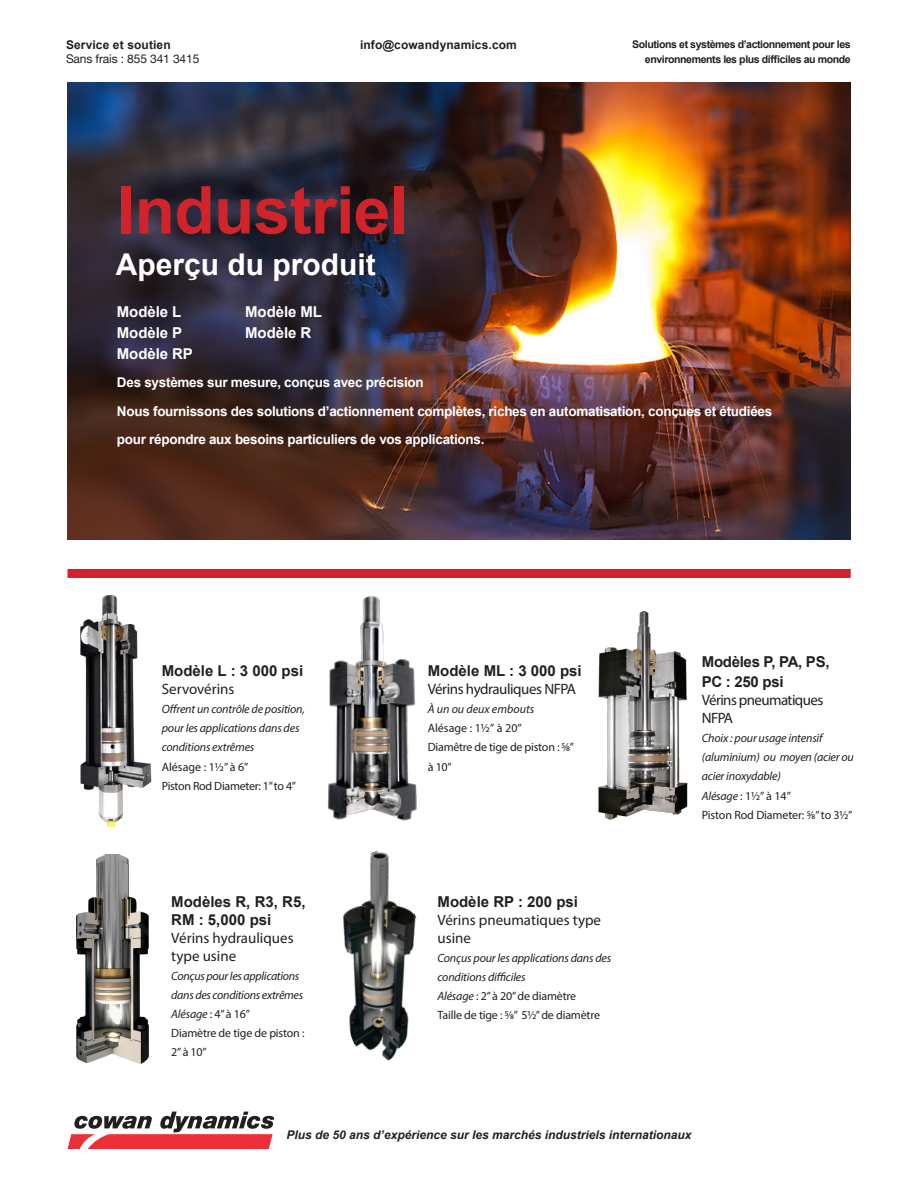
<style>
.page{position:relative;width:918px;height:1188px;background:#fff}
.page>*{position:absolute;margin:0;border:0;box-sizing:border-box;transform-origin:0 0}
.t1{font:700 66px "Arial";letter-spacing:-.01em;color:#d1232a}
.t2{font:700 30px "Arial";color:#fff}
.t3{font:15px/18px "Myriad Pro";letter-spacing:-.005em;color:#231f20}
.t4{font:700 15px/18px "Arial";color:#231f20}
.t5{font:700 15px "Arial";letter-spacing:-.005em;color:#fff}
.t6{font:700 15px/19.8px "Arial";letter-spacing:-.02em;color:#231f20}
.t7{font:15px/18px "Myriad Pro";letter-spacing:-.04em;color:#231f20}
.t8{font:15px "Myriad Pro";letter-spacing:-.03em;color:#231f20}
.t9{font:700 13.5px/28.5px "Arial";letter-spacing:-.02em;color:#fff}
.t10{font:italic 12px/19.2px "Myriad Pro";letter-spacing:-.015em;color:#231f20}
.t11{font:12px/19.2px "Myriad Pro";letter-spacing:-.015em;color:#231f20}
.t12{font:italic 700 12px "Arial";color:#231f20}
.t13{font:700 12px "Arial";letter-spacing:.01em;color:#231f20}
.t14{font:12px "Helvetica Neue";letter-spacing:-.01em;color:#231f20}
.t15{font:700 10.65px/14.5px "Arial";letter-spacing:-.04em;color:#231f20;text-align:right}
.s1{font-family:"Myriad Pro";font-weight:400}
.s2{font-style:normal}
.s3{font-family:"Arial";font-weight:700}
</style>
<div class="page">
<svg style="left:68px;top:1112px;width:206px;height:37px"></svg>
<img style="left:68px;top:83px;width:783px;height:457px">
<div style="left:68px;top:569px;width:783px;height:9px;background:#d1232a"></div>
<img style="left:328px;top:596px;width:89px;height:225px">
<img style="left:599px;top:612px;width:88px;height:207px">
<img style="left:80px;top:595px;width:72px;height:231px">
<img style="left:77px;top:854px;width:71px;height:209px">
<img style="left:342px;top:850px;width:75px;height:210px">
<p class="t13" style="left:66px;top:36px;width:106px">Service et soutien</p>
<p class="t13" style="left:360px;top:36px;width:158px">info@cowandynamics.com</p>
<p class="t14" style="left:66px;top:52px;width:135px">Sans frais : 855 341 3415</p>
<p class="t15" style="left:632px;top:37px;width:220px">Solutions et systèmes d’actionnement pour les environnements les plus difficiles au monde</p>
<p class="t1" style="left:117px;top:164px;width:293px">Industriel</p>
<p class="t2" style="left:116px;top:244px;width:262px">Aperçu du produit</p>
<p class="t5" style="left:117px;top:301px;width:66px">Modèle L</p>
<p class="t5" style="left:245px;top:301px;width:78px">Modèle ML</p>
<p class="t5" style="left:117px;top:322px;width:67px">Modèle P</p>
<p class="t5" style="left:245px;top:322px;width:68px">Modèle R</p>
<p class="t5" style="left:117px;top:343px;width:78px">Modèle RP</p>
<p class="t9" style="left:117px;top:369px;width:657px">Des systèmes sur mesure, conçus avec précision<br>Nous fournissons des solutions d’actionnement complètes, riches en automatisation, conçues et étudiées pour répondre aux besoins particuliers de vos applications.</p>
<p class="t4" style="left:162px;top:662px;width:143px">Modèle L : 3 000 psi<br><span class="s1">Servovérins</span></p>
<p class="t10" style="left:162px;top:699px;width:145px">Offrent un contrôle de position, pour les applications dans des conditions extrêmes</p>
<p class="t11" style="left:162px;top:757px;width:88px">Alésage : 1½” à 6”</p>
<p class="t11" style="left:162px;top:776px;width:136px">Piston Rod Diameter: 1” to 4”</p>
<p class="t4" style="left:428px;top:662px;width:155px">Modèle ML : 3 000 psi</p>
<p class="t8" style="left:428px;top:680px;width:150px">Vérins hydrauliques NFPA</p>
<p class="t10" style="left:428px;top:699px;width:108px">À un ou deux embouts</p>
<p class="t11" style="left:428px;top:718px;width:95px">Alésage : 1½” à 20”</p>
<p class="t11" style="left:428px;top:738px;width:148px">Diamêtre de tige de piston : 5/8” à 10”</p>
<p class="t6" style="left:702px;top:652px;width:129px">Modèles P, PA, PS,<br>PC : 250 psi</p>
<p class="t7" style="left:702px;top:691px;width:123px">Vérins pneumatiques<br>NFPA</p>
<p class="t10" style="left:702px;top:728px;width:154px">Choix : pour usage intensif (aluminium) ou moyen (acier ou acier inoxydable)<br>Alésage <span class="s2">: 1½” à 14”</span></p>
<p class="t11" style="left:702px;top:805px;width:152px">Piston Rod Diameter: 5/8” to 31/2”</p>
<p class="t3" style="left:171px;top:892px;width:136px"><span class="s3">Modèles R, R3, R5,<br>RM : 5,000 psi<br></span>Vérins hydrauliques type usine</p>
<p class="t10" style="left:171px;top:966px;width:133px">Conçus pour les applications dans des conditions extrêmes<br>Alésage <span class="s2">: 4” à 16”</span></p>
<p class="t11" style="left:171px;top:1023px;width:135px">Diamètre de tige de piston :<br>2” à 10”</p>
<p class="t3" style="left:438px;top:892px;width:165px"><span class="s3">Modèle RP : 200 psi<br></span>Vérins pneumatiques type usine</p>
<p class="t10" style="left:438px;top:948px;width:175px">Conçus pour les applications dans des conditions difficiles<br>Alésage <span class="s2">: 2” à 20” de diamètre</span></p>
<p class="t11" style="left:438px;top:1005px;width:164px">Taille de tige : 5/8” 51/2” de diamètre</p>
<p class="t12" style="left:287px;top:1127px;width:406px">Plus de 50 ans d’expérience sur les marchés industriels internationaux</p>
</div>
